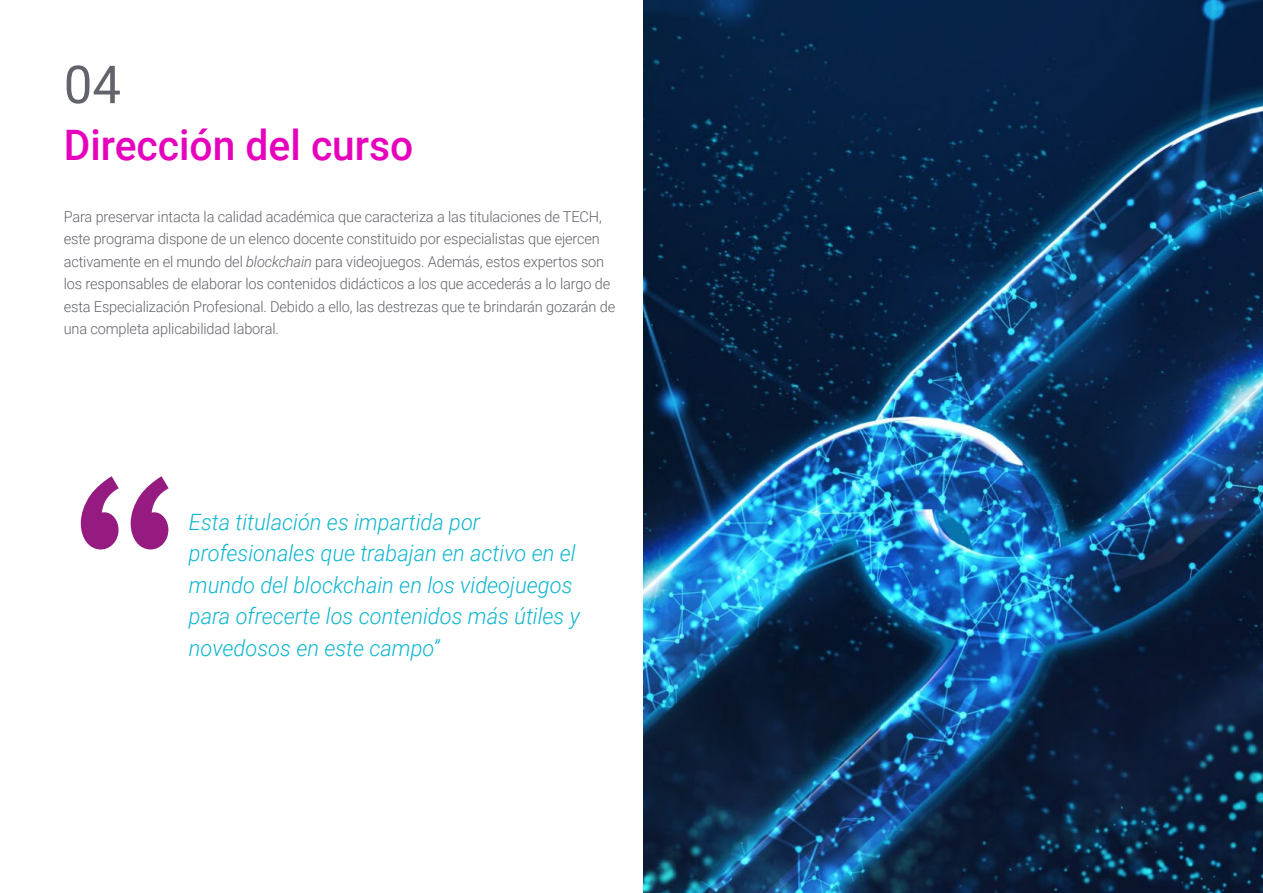
<style>
.page{position:relative;width:1263px;height:893px;background:#fff}
.page>*{position:absolute;margin:0;border:0;box-sizing:border-box;transform-origin:0 0}
.t1{font:52.5px "Roboto";color:#61646a}
.t2{font:500 42px "Roboto";color:#e602bd}
.t3{font:italic 300 22.5px/31.5px "Roboto";color:#0fb6cf}
.t4{font:300 15px/22.5px "Roboto";letter-spacing:-.01em;color:#61646a}
.s1{font-style:italic}
</style>
<div class="page">
<img style="left:643px;top:0;width:620px;height:893px">
<svg style="left:81px;top:476px;width:88px;height:73px"></svg>
<h1 class="t1" style="left:64px;top:48px;width:59px">04</h1>
<h2 class="t2" style="left:64px;top:115px;width:351px">Dirección del curso</h2>
<p class="t4" style="left:64px;top:205px;width:553px">Para preservar intacta la calidad académica que caracteriza a las titulaciones de TECH, este programa dispone de un elenco docente constituido por especialistas que ejercen activamente en el mundo del <span class="s1">blockchain</span> para videojuegos. Además, estos expertos son los responsables de elaborar los contenidos didácticos a los que accederás a lo largo de esta Especialización Profesional. Debido a ello, las destrezas que te brindarán gozarán de una completa aplicabilidad laboral.</p>
<h3 class="t3" style="left:189px;top:505px;width:392px">Esta titulación es impartida por profesionales que trabajan en activo en el mundo del blockchain en los videojuegos para ofrecerte los contenidos más útiles y novedosos en este campo”</h3>
</div>
